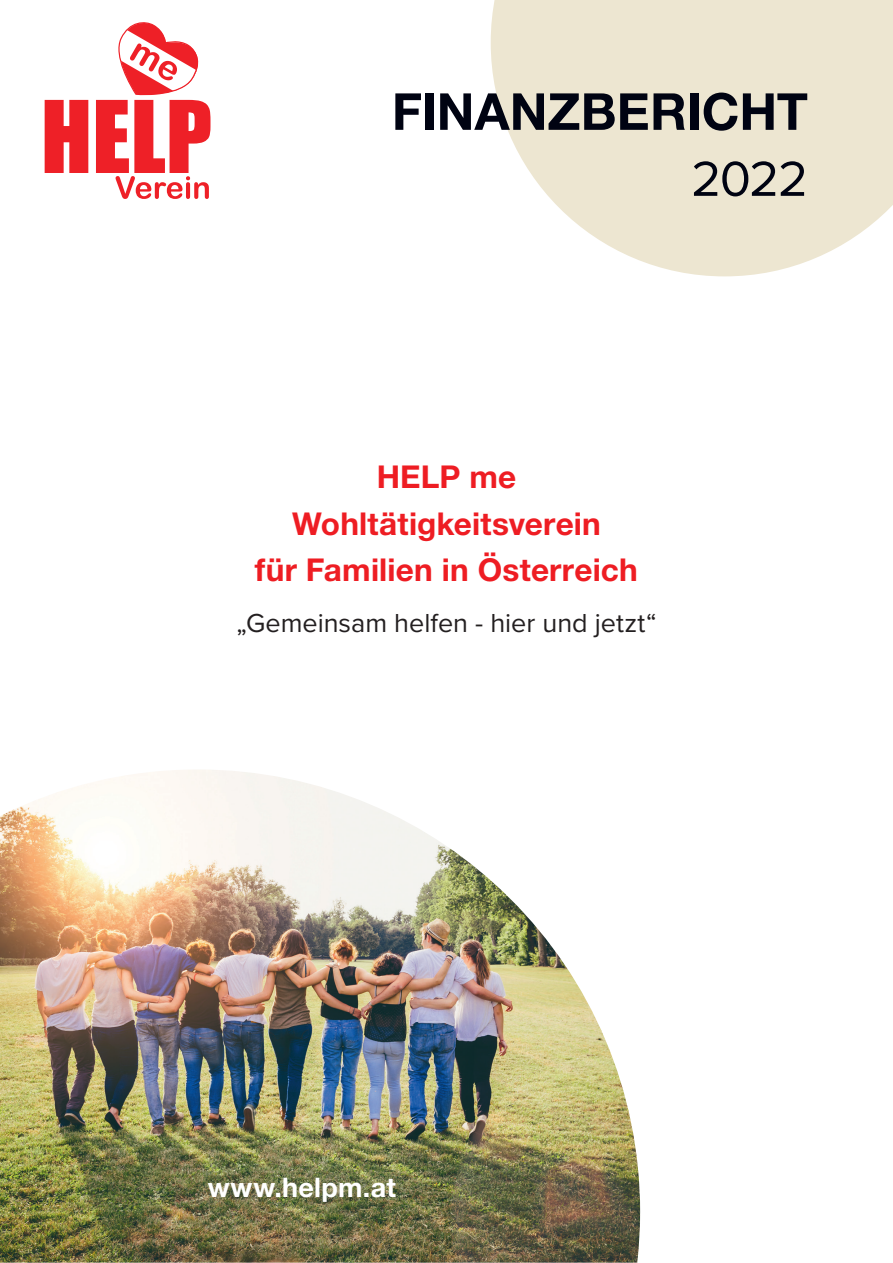
<style>
.page{position:relative;width:893px;height:1263px;background:#fff}
.page>*{position:absolute;margin:0;border:0;box-sizing:border-box;transform-origin:0 0}
.t1{font:700 51px "Helvetica Neue LT Pro";color:#000312}
.t2{font:51px "Proxima Nova";color:#000312}
.t3{font:700 31.5px/46.5px "Helvetica Neue LT Pro";letter-spacing:.005em;color:#ee1d23;text-align:center}
.t4{font:27px "Proxima Nova";color:#231f20}
.t5{font:700 27px "Helvetica Neue LT Pro";letter-spacing:.01em;color:#fff}
</style>
<div class="page">
<img style="left:0;top:770px;width:640px;height:493px">
<svg style="left:491px;top:0;width:402px;height:276px;background:#efe9d7"></svg>
<svg style="left:45px;top:100px;width:43px;height:73px;background:#ef363d"></svg>
<svg style="left:96px;top:22px;width:114px;height:177px"></svg>
<h1 class="t1" style="left:392px;top:80px;width:418px">FINANZBERICHT</h1>
<h1 class="t2" style="left:691px;top:141px;width:118px">2022</h1>
<p class="t3" style="left:255px;top:453px;width:384px">HELP me<br>Wohltätigkeitsverein<br>für Familien in Österreich</p>
<p class="t4" style="left:236px;top:603px;width:422px">„Gemeinsam helfen - hier und jetzt“</p>
<p class="t5" style="left:208px;top:1171px;width:190px">www.helpm.at</p>
</div>
